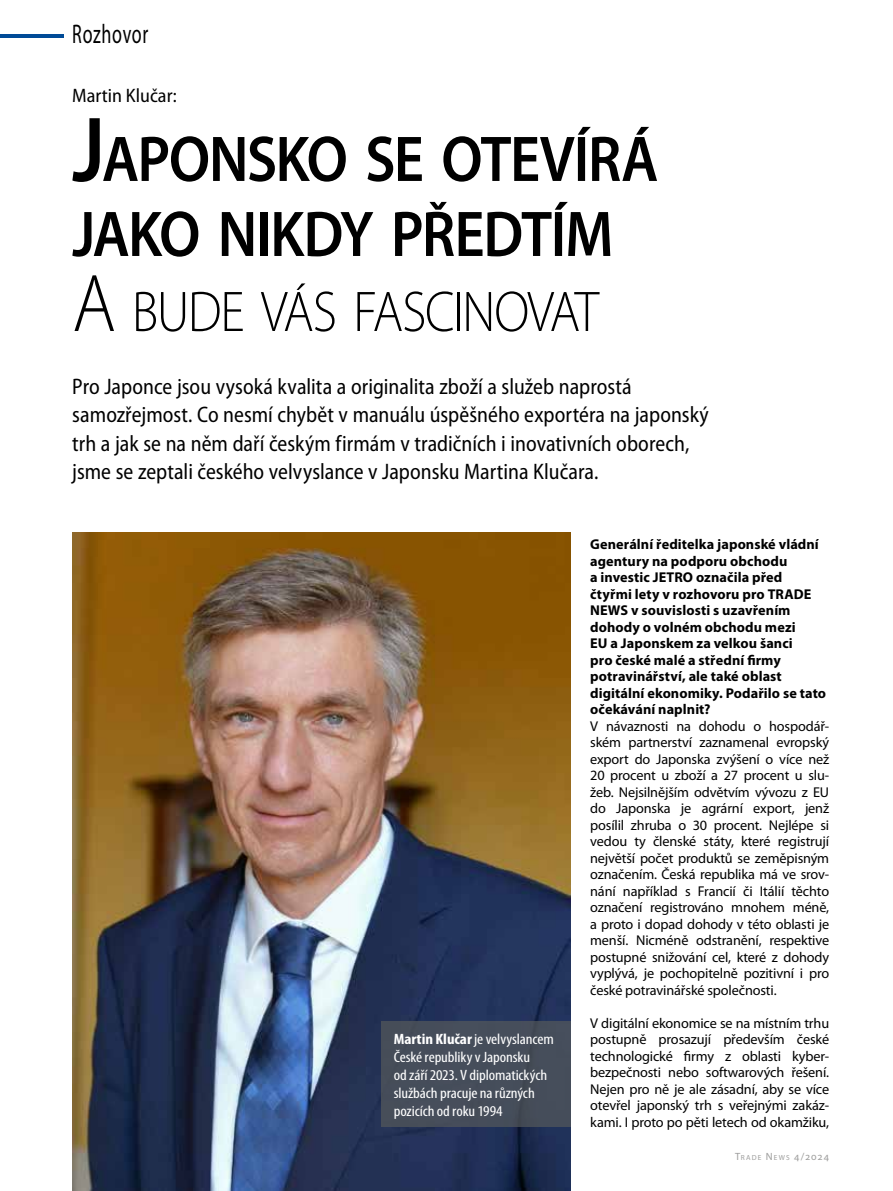
<style>
.page{position:relative;width:893px;height:1191px;background:#fff}
.page>*{position:absolute;margin:0;border:0;box-sizing:border-box;transform-origin:0 0}
.t1{font:600 65.1px/75px "Myriad Pro";letter-spacing:-.025em;color:#000;scale:.9 1}
.t2{font:300 57.75px "Myriad Pro";letter-spacing:-.03em;color:#000;scale:.9 1}
.t3{font:27px "Myriad Pro";letter-spacing:.04em;color:#000;scale:.67 1}
.t4{font:semi-condensed 22.5px/28.5px "Myriad Pro";color:#000;scale:.95 1}
.t5{font:semi-condensed 19.5px "Myriad Pro";color:#000}
.t6{font:condensed 15px/18px "Myriad Pro";letter-spacing:-.005em;color:#fff;scale:1.12 1}
.t7{font:14.25px/16.5px "Myriad Pro";letter-spacing:-.01em;color:#000;text-align:justify}
.t8{font:700 14.25px/16.5px "Myriad Pro";letter-spacing:.005em;color:#000}
.t9{font:7.35px "Myriad Pro";letter-spacing:.165em;color:#9d9d9c}
.s1{font-size:93px}
.s2{font-size:82.5px}
.s3{font-weight:700}
.s4{font-size:10.5px}
</style>
<div class="page">
<img style="left:72px;top:532px;width:498px;height:659px">
<div style="left:381px;top:1021px;width:189px;height:105px;background:#464d5a"></div>
<hr style="left:0;top:34px;width:64px;height:3px;background:#004b97">
<h3 class="t3" style="left:72px;top:17px;width:115px">Rozhovor</h3>
<h3 class="t5" style="left:72px;top:83px;width:106px">Martin Klučar:</h3>
<h1 class="t1" style="left:72px;top:120px;width:653px"><span class="s1">J</span>APONSKO SE OTEVÍRÁ<br>JAKO NIKDY PŘEDTÍM</h1>
<h2 class="t2" style="left:72px;top:277px;width:587px"><span class="s2">A</span> BUDE VÁS FASCINOVAT</h2>
<p class="t4" style="left:72px;top:371px;width:672px">Pro Japonce jsou vysoká kvalita a originalita zboží a služeb naprostá samozřejmost. Co nesmí chybět v manuálu úspěšného exportéra na japonský trh a jak se na něm daří českým firmám v tradičních i inovativních oborech, jsme se zeptali českého velvyslance v Japonsku Martina Klučara.</p>
<p class="t6" style="left:394px;top:1029px;width:144px"><span class="s3">Martin Klučar</span> je velvyslancem<br>České republiky v Japonsku<br>od září 2023. V diplomatických službách pracuje na různých pozicích od roku 1994</p>
<p class="t8" style="left:590px;top:535px;width:237px">Generální ředitelka japonské vládní agentury na podporu obchodu<br>a investic JETRO označila před čtyřmi lety v rozhovoru pro TRADE<br>NEWS v souvislosti s uzavřením dohody o volném obchodu mezi<br>EU a Japonskem za velkou šanci<br>pro české malé a střední firmy potravinářství, ale také oblast digitální ekonomiky. Podařilo se tato očekávání naplnit?</p>
<p class="t7" style="left:590px;top:717px;width:240px">V návaznosti na dohodu o hospodář&shy;ském partnerství zaznamenal evropský export do Japonska zvýšení o více než 20 procent u zboží a 27 procent u slu&shy;žeb. Nejsilnějším odvětvím vývozu z EU do Japonska je agrární export, jenž posílil zhruba o 30 procent. Nejlépe si vedou ty členské státy, které registrují největší počet produktů se zeměpisným označením. Česká republika má ve srov&shy;nání například s Francií či Itálií těchto označení registrováno mnohem méně, a proto i dopad dohody v této oblasti je menší. Nicméně odstranění, respektive postupné snižování cel, které z dohody vyplývá, je pochopitelně pozitivní i pro české potravinářské společnosti.</p>
<p class="t7" style="left:590px;top:1014px;width:241px">V digitální ekonomice se na místním trhu postupně prosazují především české technologické firmy z oblasti kyber&shy;bezpečnosti nebo softwarových řešení.<br>Nejen pro ně je ale zásadní, aby se více otevřel japonský trh s veřejnými zakáz&shy;kami. I proto po pěti letech od okamžiku,</p>
<p class="t9" style="left:735px;top:1153px;width:96px"><span class="s4">T</span>RADE <span class="s4">N</span>EWS <span class="s4">4/2024</span></p>
</div>
